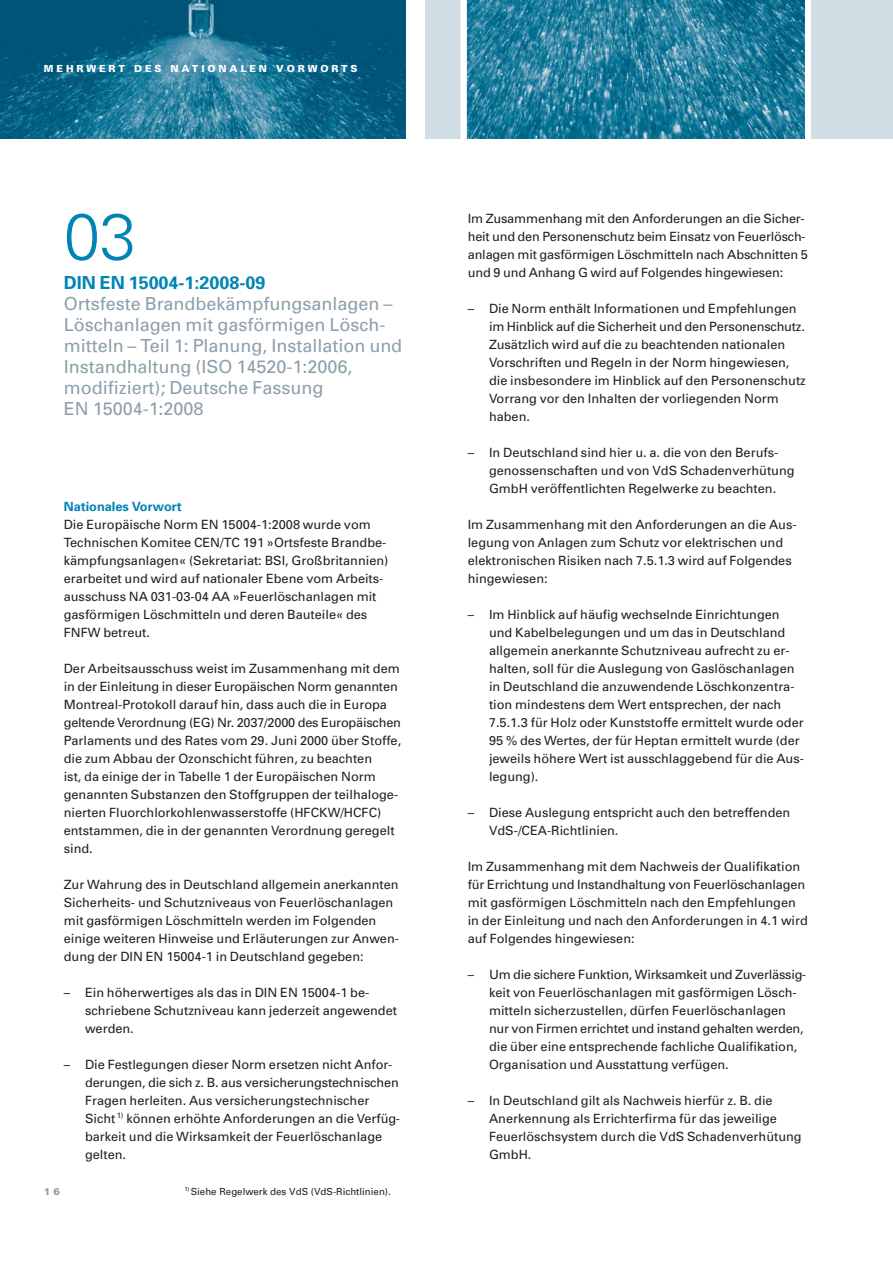
<style>
.page{position:relative;width:893px;height:1263px;background:#fff}
.page>*{position:absolute;margin:0;border:0;box-sizing:border-box;transform-origin:0 0}
.t1{font:300 65.25px "Univers";color:#0084b5}
.t2{font:18px/21px "Univers";color:#8da0aa}
.t3{font:700 18px "Univers";color:#0084b5}
.t4{font:12.75px/18px "Univers";color:#231f20}
.t5{font:700 12.75px "Univers";color:#0084b5}
.t6{font:9.75px "Univers";color:#231f20}
.t7{font:900 9.75px "Univers";letter-spacing:.3em;color:#fff}
.t8{font:900 9.75px "Univers";color:#8da0aa}
</style>
<div class="page">
<div style="left:425px;top:0;width:468px;height:138px;background:#d1dee5"></div>
<img style="left:0;top:0;width:405px;height:138px">
<img style="left:467px;top:0;width:338px;height:138px">
<div style="left:805px;top:0;width:6px;height:193px;background:#fff"></div>
<div style="left:460px;top:0;width:6px;height:193px;background:#fff"></div>
<p class="t7" style="left:44px;top:65px;width:315px">MEHRWERT DES NATIONALEN VORWORTS</p>
<h1 class="t1" style="left:64px;top:213px;width:74px">03</h1>
<h2 class="t3" style="left:64px;top:276px;width:203px">DIN EN 15004-1:2008-09</h2>
<h2 class="t2" style="left:64px;top:295px;width:340px">Ortsfeste Brand bekämpfungsanlagen – Löschanlagen mit gasförmigen Lösch&shy;mitteln – Teil 1: Planung, Installation und Instandhaltung (ISO 14520-1:2006, modifiziert); Deutsche Fassung<br>EN 15004-1:2008</h2>
<p class="t5" style="left:64px;top:501px;width:120px">Nationales Vorwort</p>
<p class="t4" style="left:64px;top:516px;width:326px">Die Europäische Norm EN 15004-1:2008 wurde vom Tech nischen Komitee CEN/TC 191 »Ortsfeste Brandbe&shy;kämpfungsanlagen« (Sekretariat: BSI, Großbritannien) erarbeitet und wird auf nationaler Ebene vom Arbeits&shy;ausschuss NA 031-03-04 AA »Feuerlöschanlagen mit gasförmigen Löschmitteln und deren Bauteile« des FNFW betreut.</p>
<p class="t4" style="left:64px;top:660px;width:339px">Der Arbeitsausschuss weist im Zusammenhang mit dem in der Einleitung in dieser Europäischen Norm genannten Montreal-Protokoll darauf hin, dass auch die in Europa geltende Verordnung (EG) Nr. 2037/2000 des Europäischen Parlaments und des Rates vom 29. Juni 2000 über Stoffe, die zum Abbau der Ozonschicht führen, zu beachten<br>ist, da einige der in Tabelle 1 der Europäischen Norm genannten Substanzen den Stoffgruppen der teilhaloge&shy;nierten Fluorchlorkohlenwasserstoffe (HFCKW/HCFC) entstammen, die in der genannten Verordnung geregelt sind.</p>
<p class="t4" style="left:64px;top:876px;width:337px">Zur Wahrung des in Deutschland allgemein anerkannten Sicherheits- und Schutzniveaus von Feuerlöschanlagen mit gasförmigen Löschmitteln werden im Folgenden einige weiteren Hinweise und Erläuterungen zur Anwen&shy;dung der DIN EN 15004-1 in Deutschland gegeben:</p>
<p class="t4" style="left:85px;top:984px;width:313px;text-indent:-21px">– Ein höherwertiges als das in DIN EN 15004-1 be - schrie bene Schutzniveau kann jederzeit angewendet werden.</p>
<p class="t4" style="left:85px;top:1056px;width:317px;text-indent:-21px">– Die Festlegungen dieser Norm ersetzen nicht Anfor&shy;derungen, die sich z. B. aus versicherungstechnischen Fragen herleiten. Aus versicherungstechnischer Sicht <sup>1)</sup> können erhöhte Anforderungen an die Verfüg&shy;barkeit und die Wirksamkeit der Feuerlöschanlage gelten.</p>
<p class="t8" style="left:44px;top:1188px;width:17px">1 6</p>
<p class="t6" style="left:184px;top:1187px;width:208px"><sup>1)</sup> Siehe Regelwerk des VdS (VdS-Richtlinien).</p>
<p class="t4" style="left:468px;top:210px;width:342px">Im Zusammenhang mit den Anforderungen an die Sicher&shy;heit und den Personenschutz beim Einsatz von Feuerlösch&shy;anlagen mit gasförmigen Löschmitteln nach Abschnitten 5 und 9 und Anhang G wird auf Folgendes hingewiesen:</p>
<p class="t4" style="left:489px;top:300px;width:318px;text-indent:-21px">– Die Norm enthält Informationen und Empfehlungen im Hinblick auf die Sicherheit und den Personenschutz.<br>Zusätzlich wird auf die zu beachtenden nationalen Vorschriften und Regeln in der Norm hingewiesen, die insbesondere im Hinblick auf den Personenschutz Vorrang vor den Inhalten der vorliegenden Norm haben.</p>
<p class="t4" style="left:489px;top:444px;width:307px;text-indent:-21px">– In Deutschland sind hier u. a. die von den Berufs - genossenschaften und von VdS Schadenverhütung<br>GmbH veröffentlichten Regelwerke zu beachten.</p>
<p class="t4" style="left:468px;top:516px;width:330px">Im Zusammenhang mit den Anforderungen an die Aus&shy;legung von Anlagen zum Schutz vor elektrischen und elektronischen Risiken nach 7.5.1.3 wird auf Folgendes hingewiesen:</p>
<p class="t4" style="left:489px;top:606px;width:316px;text-indent:-21px">– Im Hinblick auf häufig wechselnde Einrichtungen und Kabelbelegungen und um das in Deutschland allgemein anerkannte Schutzniveau aufrecht zu er - halten, soll für die Auslegung von Gaslöschanlagen in Deutsch land die anzuwendende Löschkonzentra&shy;tion mindestens dem Wert entsprechen, der nach 7.5.1.3 für Holz oder Kunststoffe ermittelt wurde oder 95 % des Wertes, der für Heptan ermittelt wurde (der jeweils höhere Wert ist ausschlaggebend für die Aus&shy;legung).</p>
<p class="t4" style="left:489px;top:804px;width:303px;text-indent:-21px">– Diese Auslegung entspricht auch den betreffenden<br>VdS-/CEA-Richtlinien.</p>
<p class="t4" style="left:468px;top:858px;width:342px">Im Zusammenhang mit dem Nachweis der Qualifikation für Errichtung und Instandhaltung von Feuerlöschanlagen mit gasförmigen Löschmitteln nach den Empfehlungen in der Einleitung und nach den Anforderungen in 4.1 wird auf Folgendes hingewiesen:</p>
<p class="t4" style="left:489px;top:966px;width:319px;text-indent:-21px">– Um die sichere Funktion, Wirksamkeit und Zuverlässig&shy;keit von Feuerlöschanlagen mit gasförmigen Lösch&shy;mitteln sicherzustellen, dürfen Feuerlöschanlagen nur von Firmen errichtet und instand gehalten werden, die über eine entsprechende fachliche Qualifikation, Organisation und Ausstattung verfügen.</p>
<p class="t4" style="left:489px;top:1092px;width:314px;text-indent:-21px">– In Deutschland gilt als Nachweis hierfür z. B. die Anerkennung als Errichterfirma für das jeweilige Feuer löschsystem durch die VdS Schadenverhütung GmbH.</p>
</div>
